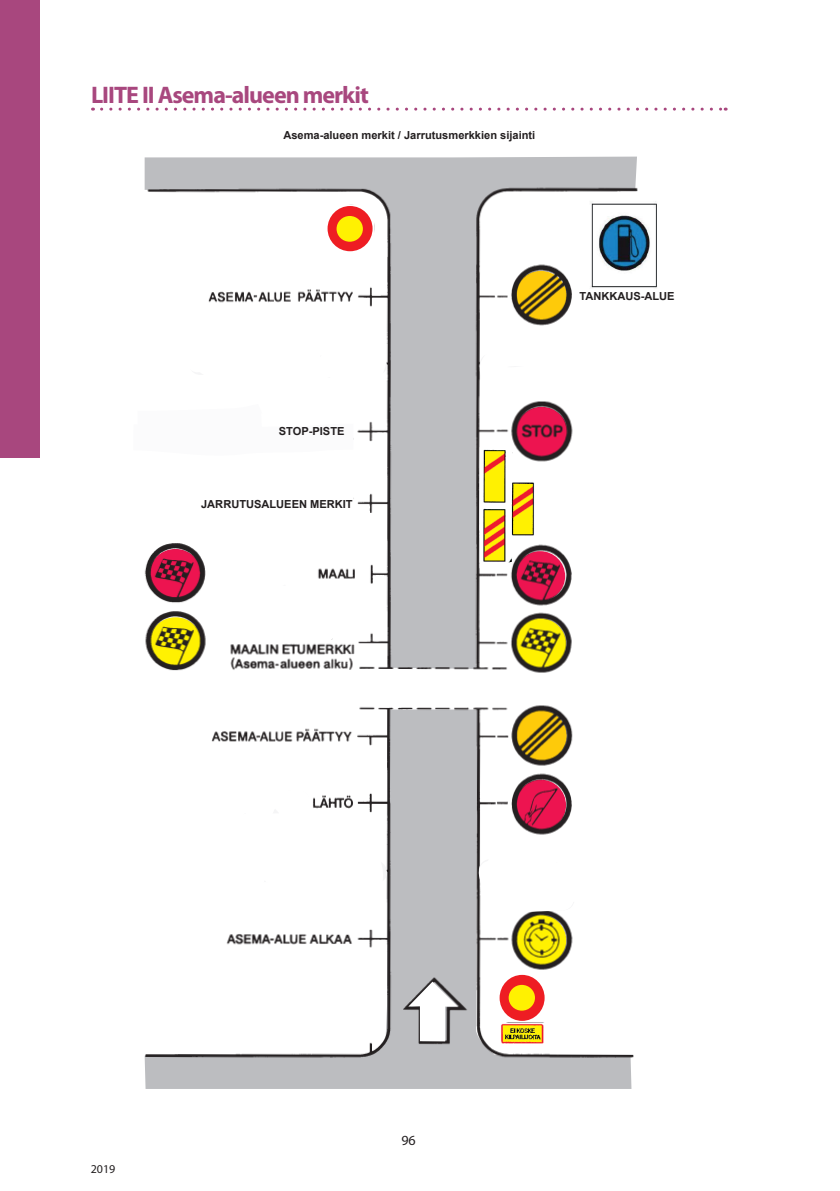
<style>
.page{position:relative;width:840px;height:1191px;background:#fff}
.page>*{position:absolute;margin:0;border:0;box-sizing:border-box;transform-origin:0 0}
.Otsikko_12p_pistevii{font:700 24px "Myriad Pro";letter-spacing:-.04em;color:#a8477e}
.t1{font:14px "Myriad Pro";color:#231f20}
.t2{font:12px "Myriad Pro";color:#231f20}
.t3{font:700 11px "Arial";color:#231f20}
</style>
<div class="page">
<div style="left:0;top:0;width:40px;height:458px;background:#a8477e"></div>
<img style="left:144px;top:156px;width:494px;height:932px">
<div style="left:318px;top:205px;width:56px;height:53px;background:#fff"></div>
<div style="left:327px;top:206px;width:45px;height:45px;background:#ee1d23;border-radius:50%"></div>
<div style="left:336px;top:216px;width:26px;height:26px;background:#fff101;border-radius:50%"></div>
<div style="left:496px;top:973px;width:53px;height:49px;background:#fff"></div>
<div style="left:499px;top:975px;width:45px;height:45px;background:#ee1d23;border-radius:50%"></div>
<div style="left:508px;top:985px;width:26px;height:25px;background:#fff101;border-radius:50%"></div>
<svg style="left:479px;top:444px;width:70px;height:124px"></svg>
<img style="left:479px;top:447px;width:65px;height:121px">
<img style="left:499px;top:1024px;width:46px;height:21px">
<svg style="left:408px;top:981px;width:49px;height:60px"></svg>
<svg style="left:218px;top:489px;width:139px;height:30px"></svg>
<img style="left:587px;top:197px;width:70px;height:93px">
<svg style="left:144px;top:331px;width:249px;height:132px"></svg>
<svg style="left:476px;top:329px;width:162px;height:94px"></svg>
<svg style="left:185px;top:773px;width:207px;height:134px"></svg>
<svg style="left:478px;top:835px;width:119px;height:80px"></svg>
<svg style="left:250px;top:255px;width:129px;height:25px"></svg>
<svg style="left:205px;top:544px;width:174px;height:98px"></svg>
<svg style="left:237px;top:978px;width:149px;height:36px"></svg>
<svg style="left:101px;top:108px;width:624px;height:3px"></svg>
<p class="Otsikko_12p_pistevii" style="left:91px;top:79px;width:279px">LIITE II Asema-alueen merkit</p>
<p class="t3" style="left:283px;top:127px;width:253px">Asema-alueen merkit / Jarrutusmerkkien sijainti</p>
<p class="t3" style="left:279px;top:424px;width:67px">STOP-PISTE</p>
<p class="t3" style="left:201px;top:496px;width:153px">JARRUTUSALUEEN MERKIT</p>
<p class="t3" style="left:579px;top:289px;width:97px">TANKKAUS-ALUE</p>
<p class="t2" style="left:91px;top:1161px;width:26px">2019</p>
<p class="t1" style="left:401px;top:1131px;width:16px">96</p>
</div>
